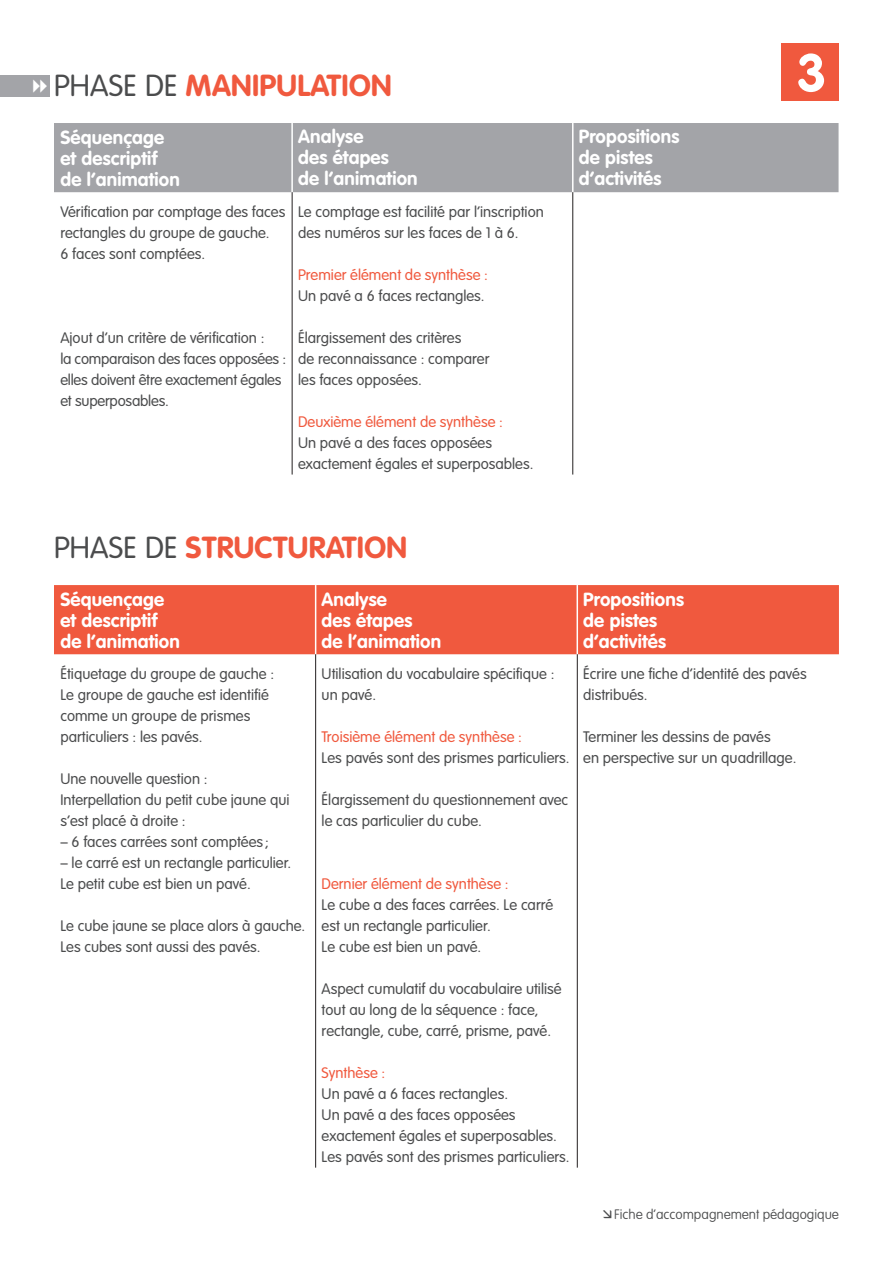
<style>
.page{position:relative;width:893px;height:1263px;background:#fff}
.page>*{position:absolute;margin:0;border:0;box-sizing:border-box;transform-origin:0 0}
.t1{font:700 52.5px "VAG Rounded Std";color:#fff}
.t2{font:700 30px "VAG Rounded Std";letter-spacing:.01em;color:#f0593e}
.t3{font:700 18.75px/21px "VAG Rounded Std";letter-spacing:.01em;color:#fff}
.t4{font:700 18.75px/21px "VAG Rounded Std";letter-spacing:.05em;color:#fff}
.t5{font:300 15px/21px "VAG Rounded Std";color:#4b4c4d}
.t6{font:300 15px "VAG Rounded Std";color:#f0593e}
.t7{font:100 13.5px "VAG Rounded Std";color:#4b4c4d}
.s1{font-weight:300;color:#4b4c4d}
</style>
<div class="page">
<div style="left:781px;top:43px;width:58px;height:58px;background:#f0593e"></div>
<div style="left:54px;top:123px;width:784px;height:69px;background:#a3a4a8"></div>
<hr style="left:291px;top:123px;width:2px;height:69px;background:#fff">
<hr style="left:572px;top:123px;width:1px;height:69px;background:#fff">
<hr style="left:292px;top:192px;width:1px;height:282px;background:#231f20">
<hr style="left:572px;top:192px;width:1px;height:282px;background:#231f20">
<div style="left:54px;top:585px;width:785px;height:69px;background:#f0593e"></div>
<hr style="left:315px;top:585px;width:1px;height:69px;background:#fff">
<hr style="left:576px;top:585px;width:2px;height:69px;background:#fff">
<hr style="left:315px;top:654px;width:1px;height:513px;background:#231f20">
<hr style="left:577px;top:654px;width:1px;height:513px;background:#231f20">
<div style="left:0;top:75px;width:50px;height:21px;background:#a3a4a8"></div>
<h2 class="t2" style="left:54px;top:68px;width:339px"><span class="s1">Phase de</span> Manipulation</h2>
<p class="t3" style="left:60px;top:127px;width:121px">Séquençage et descriptif de l’animation</p>
<p class="t4" style="left:298px;top:127px;width:121px">Analyse<br>des étapes<br>de l’animation</p>
<p class="t3" style="left:579px;top:127px;width:102px">Propositions de pistes d’activités</p>
<p class="t5" style="left:60px;top:201px;width:226px">Vérification par comptage des faces rectangles du groupe de gauche.<br>6 faces sont comptées.</p>
<p class="t5" style="left:298px;top:201px;width:247px">Le comptage est facilité par l’inscription des numéros sur les faces de 1 à 6.</p>
<p class="t6" style="left:298px;top:266px;width:191px">Premier élément de synthèse :</p>
<p class="t5" style="left:298px;top:285px;width:188px">Un pavé a 6 faces rectangles.</p>
<p class="t5" style="left:298px;top:327px;width:193px">Élargissement des critères<br>de reconnaissance : comparer les faces opposées.</p>
<p class="t6" style="left:298px;top:413px;width:206px">Deuxième élément de synthèse :</p>
<p class="t5" style="left:298px;top:432px;width:237px">Un pavé a des faces opposées exactement égales et superposables.</p>
<p class="t5" style="left:60px;top:327px;width:227px">Ajout d’un critère de vérification :<br>la comparaison des faces opposées : elles doivent être exactement égales et superposables.</p>
<h1 class="t1" style="left:797px;top:42px;width:32px">3</h1>
<h2 class="t2" style="left:54px;top:530px;width:354px"><span class="s1">Phase de</span> Structuration</h2>
<p class="t3" style="left:60px;top:589px;width:121px">Séquençage et descriptif de l’animation</p>
<p class="t3" style="left:322px;top:589px;width:121px">Analyse<br>des étapes<br>de l’animation</p>
<p class="t3" style="left:583px;top:589px;width:102px">Propositions de pistes d’activités</p>
<p class="t5" style="left:60px;top:663px;width:215px">Étiquetage du groupe de gauche :<br>Le groupe de gauche est identifié comme un groupe de prismes particuliers : les pavés.</p>
<p class="t5" style="left:60px;top:768px;width:231px">Une nouvelle question :<br>Interpellation du petit cube jaune qui s’est placé à droite :</p>
<p class="t5" style="left:60px;top:831px;width:210px">– 6 faces carrées sont comptées ;</p>
<p class="t5" style="left:60px;top:852px;width:232px">– le carré est un rectangle particulier.<br>Le petit cube est bien un pavé.</p>
<p class="t5" style="left:60px;top:915px;width:246px">Le cube jaune se place alors à gauche.<br>Les cubes sont aussi des pavés.</p>
<p class="t5" style="left:583px;top:663px;width:225px">Écrire une fiche d’identité des pavés distribués.</p>
<p class="t5" style="left:583px;top:726px;width:215px">Terminer les dessins de pavés<br>en perspective sur un quadrillage.</p>
<p class="t5" style="left:322px;top:663px;width:234px">Utilisation du vocabulaire spécifique : un pavé.</p>
<p class="t6" style="left:322px;top:728px;width:202px">Troisième élément de synthèse :</p>
<p class="t5" style="left:322px;top:747px;width:249px">Les pavés sont des prismes particuliers.</p>
<p class="t5" style="left:322px;top:789px;width:248px">Élargissement du questionnement avec le cas particulier du cube.</p>
<p class="t6" style="left:322px;top:875px;width:189px">Dernier élément de synthèse :</p>
<p class="t5" style="left:322px;top:894px;width:233px">Le cube a des faces carrées. Le carré est un rectangle particulier.<br>Le cube est bien un pavé.</p>
<p class="t5" style="left:322px;top:978px;width:241px">Aspect cumulatif du vocabulaire utilisé tout au long de la séquence : face, rectangle, cube, carré, prisme, pavé.</p>
<p class="t6" style="left:322px;top:1064px;width:65px">Synthèse :</p>
<p class="t5" style="left:322px;top:1083px;width:249px">Un pavé a 6 faces rectangles.<br>Un pavé a des faces opposées exactement égales et superposables.<br>Les pavés sont des prismes particuliers.</p>
<p class="t7" style="left:614px;top:1207px;width:226px">Fiche d’accompagnement pédagogique</p>
</div>
